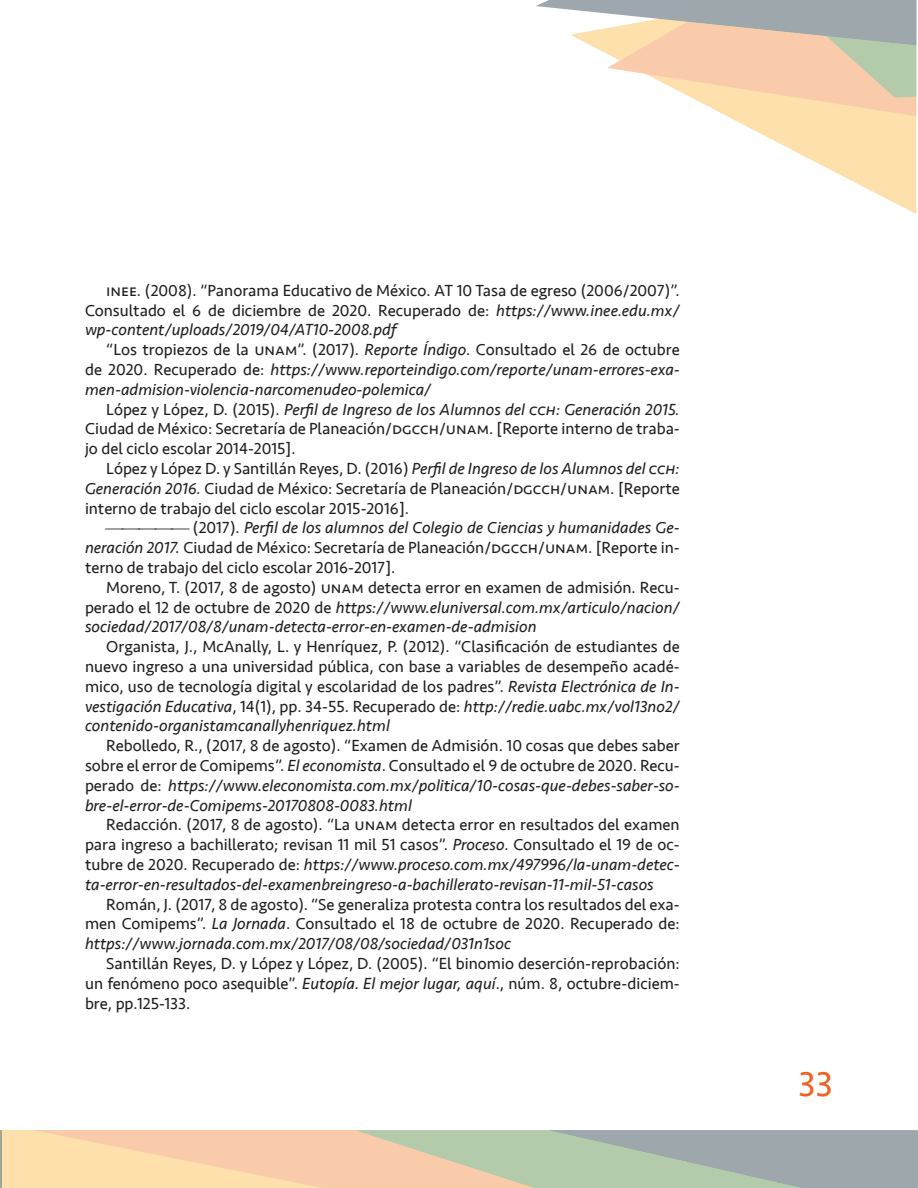
<style>
.page{position:relative;width:918px;height:1188px;background:#fff}
.page>*{position:absolute;margin:0;border:0;box-sizing:border-box;transform-origin:0 0}
.t1{font:36px "Seravek";color:#ec6423}
.t2{font:16.5px/19.8px "Seravek";color:#231f20;text-align:justify}
.t3{font:italic 16.5px/19.8px "Seravek";color:#231f20;text-align:justify}
.s1{font-style:italic}
.s2{font-style:normal}
</style>
<div class="page">
<svg style="left:0;top:1130px;width:2px;height:58px"></svg>
<div style="left:2px;top:1130px;width:916px;height:58px;background:#fde0ab"></div>
<svg style="left:36px;top:1130px;width:882px;height:58px"></svg>
<svg style="left:727px;top:116px;width:189px;height:98px"></svg>
<svg style="left:536px;top:0;width:380px;height:116px"></svg>
<p class="t2" style="left:85px;top:280px;width:596px;text-indent:21px">inee. (2008). “Panorama Educativo de México. AT 10 Tasa de egreso (2006/2007)”.<br>Consultado el 6 de diciembre de 2020. Recuperado de: <span class="s1">https://www.inee.edu.mx/ wp-content/uploads/2019/04/AT10-2008.pdf</span></p>
<p class="t3" style="left:85px;top:340px;width:596px;text-indent:21px"><span class="s2">“Los tropiezos de la unam”. (2017).</span> Reporte Índigo<span class="s2">. Consultado el 26 de octubre de 2020. Recuperado de:</span> https://www.reporteindigo.com/reporte/unam-errores-exa&shy;men-admision-violencia-narcomenudeo-polemica/</p>
<p class="t2" style="left:85px;top:399px;width:596px;text-indent:21px">López y López, D. (2015). <span class="s1">Perfil de Ingreso de los Alumnos del cch: Generación 2015.<br></span>Ciudad de México: Secretaría de Planeación/dgcch/unam. [Reporte interno de traba&shy;jo del ciclo escolar 2014-2015].</p>
<p class="t2" style="left:106px;top:459px;width:575px">López y López D. y Santillán Reyes, D. (2016) <span class="s1">Perfil de Ingreso de los Alumnos del cch:</span></p>
<p class="t2" style="left:85px;top:478px;width:596px"><span class="s1">Generación 2016.</span> Ciudad de México: Secretaría de Planeación/dgcch/unam. [Reporte</p>
<p class="t2" style="left:85px;top:498px;width:326px">interno de trabajo del ciclo escolar 2015-2016].</p>
<p class="t3" style="left:193px;top:518px;width:488px"><span class="s2">(2017).</span> Perfil de los alumnos del Colegio de Ciencias y humanidades Ge-</p>
<p class="t2" style="left:85px;top:538px;width:596px"><span class="s1">neración 2017.</span> Ciudad de México: Secretaría de Planeación/dgcch/unam. [Reporte in-</p>
<p class="t2" style="left:85px;top:558px;width:312px">terno de trabajo del ciclo escolar 2016-2017].</p>
<p class="t2" style="left:106px;top:577px;width:575px">Moreno, T. (2017, 8 de agosto) unam detecta error en examen de admisión. Recu-</p>
<p class="t3" style="left:85px;top:597px;width:596px"><span class="s2">perado el 12 de octubre de 2020 de</span> https://www.eluniversal.com.mx/articulo/nacion/</p>
<p class="t3" style="left:85px;top:617px;width:453px">sociedad/2017/08/8/unam-detecta-error-en-examen-de-admision</p>
<p class="t2" style="left:85px;top:637px;width:596px;text-indent:21px">Organista, J., McAnally, L. y Henríquez, P. (2012). “Clasificación de estudiantes de nuevo ingreso a una universidad pública, con base a variables de desempeño acadé&shy;mico, uso de tecnología digital y escolaridad de los padres”. <span class="s1">Revista Electrónica de In&shy;vestigación Educativa</span>, 14(1), pp. 34-55. Recuperado de: <span class="s1">http://redie.uabc.mx/vol13no2/ contenido-organistamcanallyhenriquez.html</span></p>
<p class="t2" style="left:85px;top:736px;width:596px;text-indent:21px">Rebolledo, R., (2017, 8 de agosto). “Examen de Admisión. 10 cosas que debes saber sobre el error de Comipems”. <span class="s1">El economista</span>. Consultado el 9 de octubre de 2020. Recu&shy;perado de: <span class="s1">https://www.eleconomista.com.mx/politica/10-cosas-que-debes-saber-so&shy;bre-el-error-de-Comipems-20170808-0083.html</span></p>
<p class="t2" style="left:85px;top:815px;width:596px;text-indent:21px">Redacción. (2017, 8 de agosto). “La unam detecta error en resultados del examen para ingreso a bachillerato; revisan 11 mil 51 casos”. <span class="s1">Proceso</span>. Consultado el 19 de oc&shy;tubre de 2020. Recuperado de: <span class="s1">https://www.proceso.com.mx/497996/la-unam-detec&shy;ta-error-en-resultados-del-examenbreingreso-a-bachillerato-revisan-11-mil-51-casos</span></p>
<p class="t2" style="left:85px;top:894px;width:596px;text-indent:21px">Román, J. (2017, 8 de agosto). “Se generaliza protesta contra los resultados del exa&shy;men Comipems”. <span class="s1">La Jornada</span>. Consultado el 18 de octubre de 2020. Recuperado de: <span class="s1">https://www.jornada.com.mx/2017/08/08/sociedad/031n1soc</span></p>
<p class="t2" style="left:85px;top:954px;width:596px;text-indent:21px">Santillán Reyes, D. y López y López, D. (2005). “El binomio deserción-reprobación: un fenómeno poco asequible”. <span class="s1">Eutopía. El mejor lugar, aquí</span>., núm. 8, octubre-diciem&shy;bre, pp.125-133.</p>
<h1 class="t1" style="left:798px;top:1056px;width:36px">33</h1>
</div>
